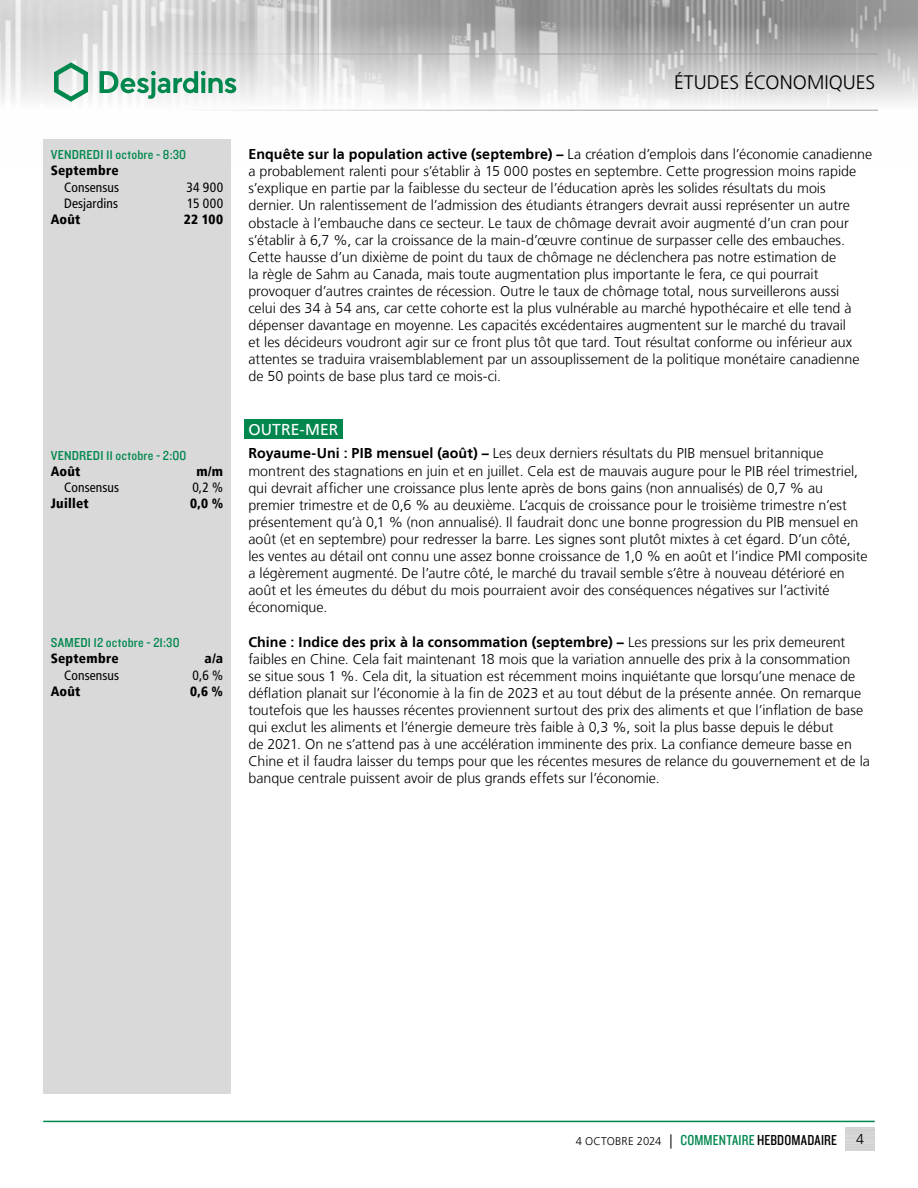
<style>
.page{position:relative;width:918px;height:1188px;background:#fff}
.page>*{position:absolute;margin:0;border:0;box-sizing:border-box;transform-origin:0 0}
.t1{font:300 19.5px "Frutiger LT";color:#000}
.t2{font:15.75px "Frutiger LT";color:#fff}
.t3{font:300 14.25px/17.1px "Frutiger LT";color:#000}
.t4{font:13.5px "Knockout 30 Junior Welterwt";letter-spacing:.015em;color:#00874e}
.t5{font:900 condensed 13.5px "Frutiger LT";letter-spacing:.015em;color:#000}
.t6{font:condensed 13.5px "Frutiger LT";letter-spacing:.01em;color:#000}
.t7{font:300 11.25px "Frutiger LT";letter-spacing:.015em;color:#000}
.s1{font-weight:700}
.s2{font-size:14.25px}
.s3{font-family:"Knockout 29 Junior Ltweight";font-weight:400;font-size:15px;color:#00874e}
.s4{font-family:"Knockout 29 Junior Ltweight";font-weight:400;font-size:15px}
</style>
<div class="page">
<img style="left:0;top:0;width:918px;height:110px">
<hr style="left:0;top:54px;width:878px;height:1px;background:#9d9d9c">
<hr style="left:0;top:110px;width:878px;height:1px;background:#9d9d9c">
<svg style="left:54px;top:62px;width:34px;height:40px"></svg>
<svg style="left:100px;top:71px;width:136px;height:28px"></svg>
<hr style="left:43px;top:1121px;width:832px;height:1px;background:#00874e">
<div style="left:244px;top:419px;width:98px;height:20px;background:#00874e"></div>
<div style="left:43px;top:139px;width:188px;height:955px;background:#d9d9d9"></div>
<p class="t4" style="left:51px;top:146px;width:137px">VENDREDI 11 octobre - 8:30</p>
<p class="t5" style="left:51px;top:163px;width:70px">Septembre</p>
<p class="t6" style="left:64px;top:179px;width:57px">Consensus</p>
<p class="t6" style="left:187px;top:179px;width:38px">34 900</p>
<p class="t6" style="left:64px;top:195px;width:55px">Desjardins</p>
<p class="t6" style="left:187px;top:195px;width:37px">15 000</p>
<p class="t5" style="left:51px;top:211px;width:31px">Août</p>
<p class="t5" style="left:184px;top:211px;width:41px">22 100</p>
<p class="t4" style="left:51px;top:446px;width:137px">VENDREDI 11 octobre - 2:00</p>
<p class="t5" style="left:51px;top:463px;width:31px">Août</p>
<p class="t5" style="left:196px;top:463px;width:28px">m/m</p>
<p class="t6" style="left:64px;top:480px;width:57px">Consensus</p>
<p class="t6" style="left:192px;top:480px;width:32px">0,2 %</p>
<p class="t5" style="left:51px;top:496px;width:40px">Juillet</p>
<p class="t5" style="left:190px;top:496px;width:35px">0,0 %</p>
<p class="t4" style="left:51px;top:634px;width:130px">SAMEDI 12 octobre - 21:30</p>
<p class="t5" style="left:51px;top:651px;width:70px">Septembre</p>
<p class="t5" style="left:204px;top:651px;width:20px">a/a</p>
<p class="t6" style="left:64px;top:667px;width:57px">Consensus</p>
<p class="t6" style="left:193px;top:667px;width:32px">0,6 %</p>
<p class="t5" style="left:51px;top:683px;width:31px">Août</p>
<p class="t5" style="left:190px;top:683px;width:35px">0,6 %</p>
<h1 class="t1" style="left:674px;top:72px;width:203px">ÉTUDES ÉCONOMIQUES</h1>
<p class="t3" style="left:248px;top:146px;width:625px"><span class="s1">Enquête sur la population active (septembre) –</span> La création d’emplois dans l’économie canadienne a probablement ralenti pour s’établir à 15 000 postes en septembre. Cette progression moins rapide s’explique en partie par la faiblesse du secteur de l’éducation après les solides résultats du mois dernier. Un ralentissement de l’admission des étudiants étrangers devrait aussi représenter un autre obstacle à l’embauche dans ce secteur. Le taux de chômage devrait avoir augmenté d’un cran pour s’établir à 6,7 %, car la croissance de la main-d’œuvre continue de surpasser celle des embauches.<br>Cette hausse d’un dixième de point du taux de chômage ne déclenchera pas notre estimation de<br>la règle de Sahm au Canada, mais toute augmentation plus importante le fera, ce qui pourrait provoquer d’autres craintes de récession. Outre le taux de chômage total, nous surveillerons aussi<br>celui des 34 à 54 ans, car cette cohorte est la plus vulnérable au marché hypothécaire et elle tend à dépenser davantage en moyenne. Les capacités excédentaires augmentent sur le marché du travail<br>et les décideurs voudront agir sur ce front plus tôt que tard. Tout résultat conforme ou inférieur aux attentes se traduira vraisemblablement par un assouplissement de la politique monétaire canadienne de 50 points de base plus tard ce mois-ci.</p>
<p class="t2" style="left:248px;top:420px;width:91px">OUTRE-MER</p>
<p class="t3" style="left:248px;top:445px;width:621px"><span class="s1">Royaume‑Uni : PIB mensuel (août) –</span> Les deux derniers résultats du PIB mensuel britannique montrent des stagnations en juin et en juillet. Cela est de mauvais augure pour le PIB réel trimestriel, qui devrait afficher une croissance plus lente après de bons gains (non annualisés) de 0,7 % au premier trimestre et de 0,6 % au deuxième. L’acquis de croissance pour le troisième trimestre n’est présentement qu’à 0,1 % (non annualisé). Il faudrait donc une bonne progression du PIB mensuel en août (et en septembre) pour redresser la barre. Les signes sont plutôt mixtes à cet égard. D’un côté, les ventes au détail ont connu une assez bonne croissance de 1,0 % en août et l’indice PMI composite a légèrement augmenté. De l’autre côté, le marché du travail semble s’être à nouveau détérioré en août et les émeutes du début du mois pourraient avoir des conséquences négatives sur l’activité économique.</p>
<p class="t3" style="left:248px;top:633px;width:623px"><span class="s1">Chine : Indice des prix à la consommation (septembre) –</span> Les pressions sur les prix demeurent faibles en Chine. Cela fait maintenant 18 mois que la variation annuelle des prix à la consommation<br>se situe sous 1 %. Cela dit, la situation est récemment moins inquiétante que lorsqu’une menace de déflation planait sur l’économie à la fin de 2023 et au tout début de la présente année. On remarque toutefois que les hausses récentes proviennent surtout des prix des aliments et que l’inflation de base qui exclut les aliments et l’énergie demeure très faible à 0,3 %, soit la plus basse depuis le début<br>de 2021. On ne s’attend pas à une accélération imminente des prix. La confiance demeure basse en Chine et il faudra laisser du temps pour que les récentes mesures de relance du gouvernement et de la banque centrale puissent avoir de plus grands effets sur l’économie.</p>
<p class="t7" style="left:576px;top:1135px;width:263px">4 OCTOBRE 2024 <span class="s2">|</span> <span class="s3">COMMENTAIRE</span> <span class="s4">HEBDOMADAIRE</span></p>
<p class="t3" style="left:856px;top:1131px;width:9px">4</p>
</div>
